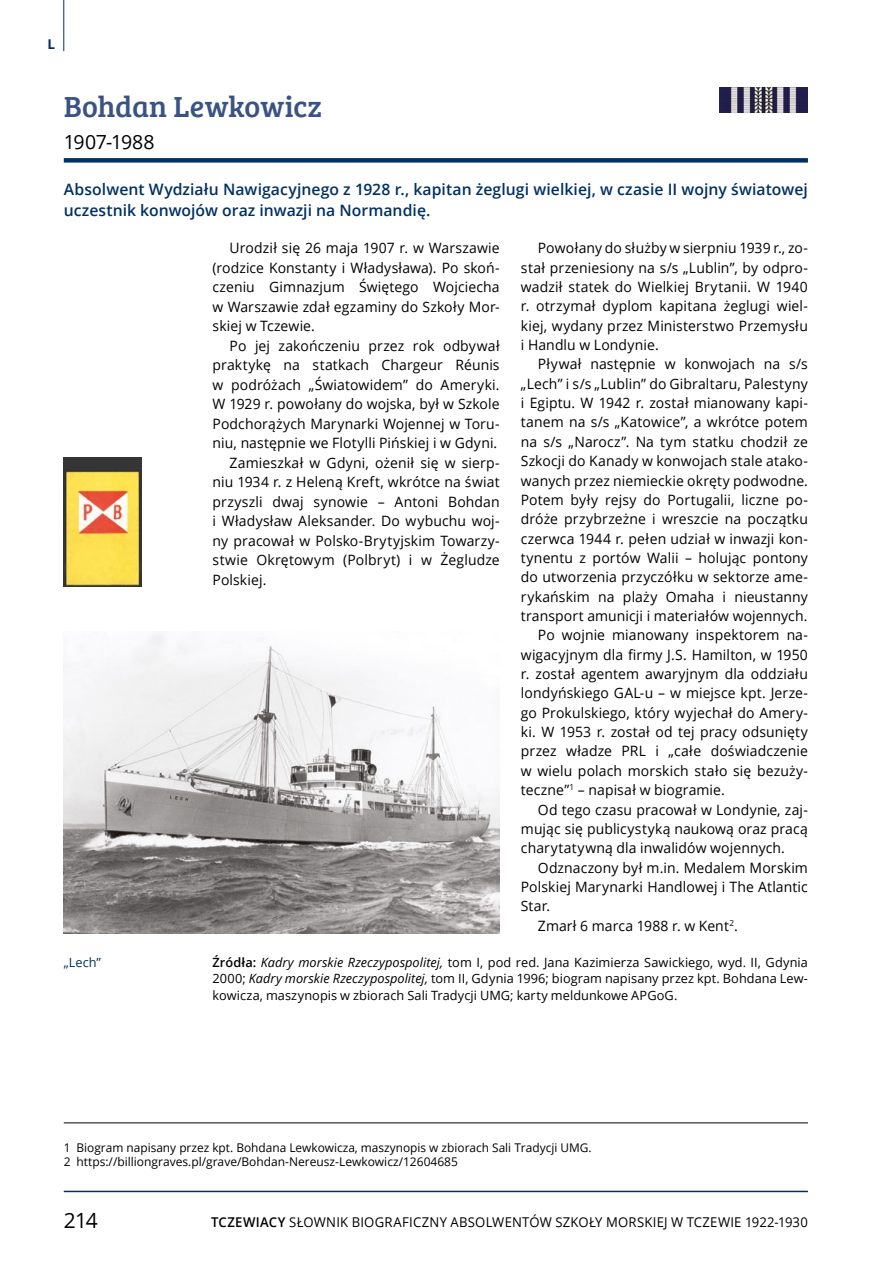
<style>
.page{position:relative;width:893px;height:1263px;background:#fff}
.page>*{position:absolute;margin:0;border:0;box-sizing:border-box;transform-origin:0 0}
.t1{font:30px "Bree Serif";color:#3a5384}
.t2{font:21px "Open Sans";color:#000}
.t3{font:19.5px "Open Sans";letter-spacing:-.005em;color:#000}
.t4{font:600 15.75px/21px "Open Sans";color:#003063}
.t5{font:14.25px/19.4px "Open Sans";letter-spacing:.01em;color:#000;text-align:justify}
.t6{font:13.5px "Open Sans";letter-spacing:.015em;color:#000}
.t7{font:700 13.5px "Open Sans";color:#003063}
.t8{font:12.75px/16.5px "Open Sans";letter-spacing:.005em;color:#000;text-align:justify}
.t9{font:12.75px "Open Sans";color:#003063}
.t10{font:12px/14.4px "Open Sans";color:#000}
.s1{font-weight:600}
.s2{font-style:italic}
</style>
<div class="page">
<hr style="left:64px;top:1191px;width:744px;height:1px;background:#003063">
<hr style="left:63px;top:0;width:1px;height:51px;background:#003063">
<div style="left:64px;top:158px;width:744px;height:5px;background:#003063"></div>
<img style="left:64px;top:631px;width:436px;height:302px">
<hr style="left:64px;top:1122px;width:744px;height:1px;background:#000">
<img style="left:720px;top:88px;width:88px;height:24px">
<img style="left:64px;top:458px;width:77px;height:128px">
<p class="t7" style="left:48px;top:34px;width:9px">L</p>
<h1 class="t1" style="left:64px;top:85px;width:260px">Bohdan Lewkowicz</h1>
<h3 class="t3" style="left:64px;top:128px;width:92px">1907-1988</h3>
<p class="t4" style="left:64px;top:178px;width:746px">Absolwent Wydziału Nawigacyjnego z 1928 r., kapitan żeglugi wielkiej, w czasie II wojny światowej uczestnik konwojów oraz inwazji na Normandię.</p>
<p class="t9" style="left:64px;top:953px;width:39px">„Lech”</p>
<p class="t5" style="left:213px;top:238px;width:289px;text-indent:17px">Urodził się 26 maja 1907 r. w Warszawie (rodzice Konstanty i Władysława). Po skoń&shy;czeniu Gimnazjum Świętego Wojciecha w Warszawie zdał egzaminy do Szkoły Mor&shy;skiej w Tczewie.</p>
<p class="t5" style="left:230px;top:336px;width:272px">Po jej zakończeniu przez rok odbywał</p>
<p class="t5" style="left:213px;top:355px;width:289px">praktykę na statkach Chargeur Réunis</p>
<p class="t5" style="left:213px;top:375px;width:289px">w podróżach „Światowidem” do Ameryki.</p>
<p class="t5" style="left:213px;top:394px;width:289px">W 1929 r. powołany do wojska, był w Szkole</p>
<p class="t5" style="left:213px;top:414px;width:289px">Podchorążych Marynarki Wojennej w Toru-</p>
<p class="t5" style="left:213px;top:433px;width:286px">niu, następnie we Flotylli Pińskiej i w Gdyni.</p>
<p class="t5" style="left:230px;top:453px;width:272px">Zamieszkał w Gdyni, ożenił się w sierp-</p>
<p class="t5" style="left:213px;top:472px;width:289px">niu 1934 r. z Heleną Kreft, wkrótce na świat</p>
<p class="t5" style="left:213px;top:492px;width:289px">przyszli dwaj synowie – Antoni Bohdan</p>
<p class="t5" style="left:213px;top:511px;width:289px">i Władysław Aleksander. Do wybuchu woj-</p>
<p class="t5" style="left:213px;top:531px;width:289px">ny pracował w Polsko-Brytyjskim Towarzy-</p>
<p class="t5" style="left:213px;top:550px;width:289px">stwie Okrętowym (Polbryt) i w Żegludze</p>
<p class="t5" style="left:213px;top:570px;width:55px">Polskiej.</p>
<p class="t5" style="left:521px;top:238px;width:289px;text-indent:17px">Powołany do służby w sierpniu 1939 r., zo&shy;stał przeniesiony na s/s „Lublin”, by odpro&shy;wadził statek do Wielkiej Brytanii. W 1940 r. otrzymał dyplom kapitana żeglugi wiel&shy;kiej, wydany przez Ministerstwo Przemysłu i Handlu w Londynie.</p>
<p class="t5" style="left:538px;top:354px;width:272px">Pływał następnie w konwojach na s/s</p>
<p class="t5" style="left:521px;top:374px;width:289px">„Lech” i s/s „Lublin” do Gibraltaru, Palestyny</p>
<p class="t5" style="left:521px;top:393px;width:289px">i Egiptu. W 1942 r. został mianowany kapi-</p>
<p class="t5" style="left:521px;top:412px;width:288px">tanem na s/s „Katowice”, a wkrótce potem</p>
<p class="t5" style="left:521px;top:432px;width:288px">na s/s „Narocz”. Na tym statku chodził ze</p>
<p class="t5" style="left:521px;top:451px;width:289px">Szkocji do Kanady w konwojach stale atako-</p>
<p class="t5" style="left:521px;top:470px;width:289px">wanych przez niemieckie okręty podwodne.</p>
<p class="t5" style="left:521px;top:490px;width:289px">Potem były rejsy do Portugalii, liczne po-</p>
<p class="t5" style="left:521px;top:509px;width:289px">dróże przybrzeżne i wreszcie na początku</p>
<p class="t5" style="left:521px;top:528px;width:289px">czerwca 1944 r. pełen udział w inwazji kon-</p>
<p class="t5" style="left:521px;top:548px;width:289px">tynentu z portów Walii – holując pontony</p>
<p class="t5" style="left:521px;top:567px;width:289px">do utworzenia przyczółku w sektorze ame-</p>
<p class="t5" style="left:521px;top:586px;width:289px">rykańskim na plaży Omaha i nieustanny</p>
<p class="t5" style="left:521px;top:606px;width:288px">transport amunicji i materiałów wojennych.</p>
<p class="t5" style="left:538px;top:625px;width:272px">Po wojnie mianowany inspektorem na-</p>
<p class="t5" style="left:521px;top:644px;width:289px">wigacyjnym dla firmy J.S. Hamilton, w 1950</p>
<p class="t5" style="left:521px;top:664px;width:288px">r. został agentem awaryjnym dla oddziału</p>
<p class="t5" style="left:521px;top:683px;width:289px">londyńskiego GAL-u – w miejsce kpt. Jerze-</p>
<p class="t5" style="left:521px;top:702px;width:289px">go Prokulskiego, który wyjechał do Amery-</p>
<p class="t5" style="left:521px;top:722px;width:289px">ki. W 1953 r. został od tej pracy odsunięty</p>
<p class="t5" style="left:521px;top:741px;width:289px">przez władze PRL i „całe doświadczenie</p>
<p class="t5" style="left:521px;top:761px;width:289px">w wielu polach morskich stało się bezuży-</p>
<p class="t5" style="left:521px;top:780px;width:205px">teczne”<sup>1</sup> – napisał w biogramie.</p>
<p class="t5" style="left:538px;top:799px;width:272px">Od tego czasu pracował w Londynie, zaj-</p>
<p class="t5" style="left:521px;top:819px;width:289px">mując się publicystyką naukową oraz pracą</p>
<p class="t5" style="left:521px;top:838px;width:266px">charytatywną dla inwalidów wojennych.</p>
<p class="t5" style="left:538px;top:857px;width:271px">Odznaczony był m.in. Medalem Morskim</p>
<p class="t5" style="left:521px;top:877px;width:288px">Polskiej Marynarki Handlowej i The Atlantic</p>
<p class="t5" style="left:521px;top:896px;width:31px">Star.</p>
<p class="t5" style="left:538px;top:915px;width:202px">Zmarł 6 marca 1988 r. w Kent<sup>2</sup>.</p>
<p class="t8" style="left:213px;top:953px;width:597px"><span class="s1">Źródła:</span> <span class="s2">Kadry morskie Rzeczypospolitej,</span> tom I, pod red. Jana Kazimierza Sawickiego, wyd. II, Gdynia 2000; <span class="s2">Kadry morskie Rzeczypospolitej,</span> tom II, Gdynia 1996; biogram napisany przez kpt. Bohdana Lew&shy;kowicza, maszynopis w zbiorach Sali Tradycji UMG; karty meldunkowe APGoG.</p>
<p class="t10" style="left:64px;top:1140px;width:529px">1 Biogram napisany przez kpt. Bohdana Lewkowicza, maszynopis w zbiorach Sali Tradycji UMG.<br>2 https://billiongraves.pl/grave/Bohdan-Nereusz-Lewkowicz/12604685</p>
<h2 class="t2" style="left:64px;top:1206px;width:36px">214</h2>
<p class="t6" style="left:211px;top:1212px;width:598px"><span class="s1">TCZEWIACY</span> SŁOWNIK BIOGRAFICZNY ABSOLWENTÓW SZKOŁY MORSKIEJ W TCZEWIE 1922-1930</p>
</div>
